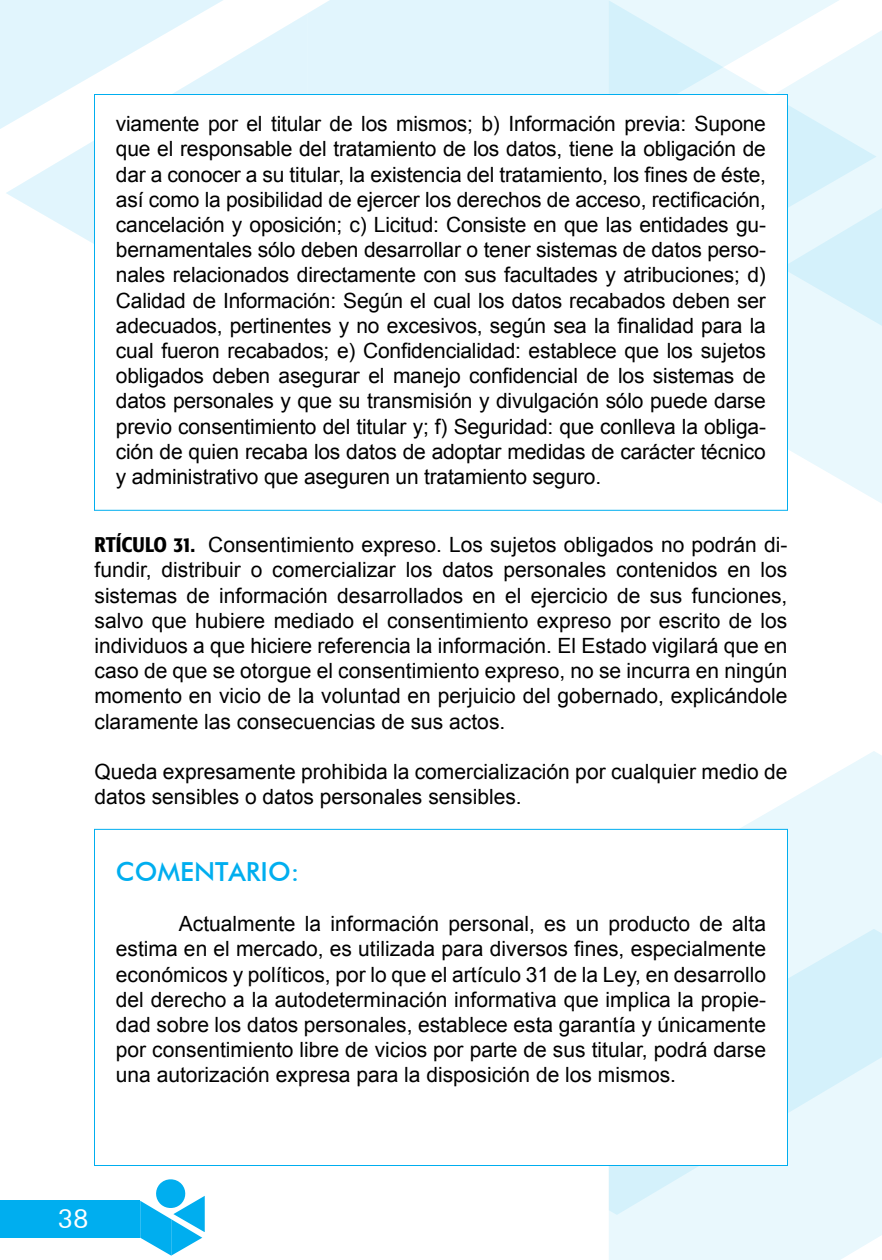
<style>
.page{position:relative;width:882px;height:1260px;background:#fff}
.page>*{position:absolute;margin:0;border:0;box-sizing:border-box;transform-origin:0 0}
.COMENTARIO{font:500 26.25px "Futura BT";color:#00aeef}
.t1{font:26.25px "Futura BT";color:#fff}
.CUERPO_2{font:21px/25.2px "Arial";color:#000;text-align:justify}
.ARTÍCULO{font:21px/25.2px "Arial";color:#000;text-align:justify}
.s1{font-family:"Formata";font-weight:500;font-stretch:condensed}
</style>
<div class="page">
<div style="left:609px;top:1215px;width:265px;height:45px;background:#e9f8fd"></div>
<svg style="left:609px;top:751px;width:265px;height:464px;fill:#e9f8fd"></svg>
<svg style="left:874px;top:751px;width:8px;height:489px;background:#e3f6fc"></svg>
<div style="left:0;top:0;width:223px;height:129px;background:#e1f5fd"></div>
<div style="left:307px;top:0;width:302px;height:94px;background:#e1f5fd"></div>
<svg style="left:6px;top:14px;width:301px;height:230px;fill:#e1f5fd"></svg>
<svg style="left:609px;top:0;width:268px;height:200px;fill:#e9f8fd"></svg>
<svg style="left:788px;top:200px;width:94px;height:303px;background:#e6f7fc"></svg>
<div style="left:0;top:1200px;width:139px;height:38px;background:#00aeef"></div>
<svg style="left:140px;top:1179px;width:65px;height:77px"></svg>
<div style="left:94px;top:829px;width:694px;height:337px;background:#fff;border:1px solid #00aeef"></div>
<div style="left:94px;top:94px;width:694px;height:417px;background:#fff;border:1px solid #00aeef"></div>
<p class="CUERPO_2" style="left:116px;top:111px;width:652px">viamente por el titular de los mismos; b) Información previa: Supone que el responsable del tratamiento de los datos, tiene la obligación de dar a conocer a su titular, la existencia del tratamiento, los fines de éste, así como la posibilidad de ejercer los derechos de acceso, rectificación, cancelación y oposición; c) Licitud: Consiste en que las entidades gu&shy;bernamentales sólo deben desarrollar o tener sistemas de datos perso&shy;nales relacionados directamente con sus facultades y atribuciones; d)<br>Calidad de Información: Según el cual los datos recabados deben ser adecuados, pertinentes y no excesivos, según sea la finalidad para la cual fueron recabados; e) Confidencialidad: establece que los sujetos obligados deben asegurar el manejo confidencial de los sistemas de datos personales y que su transmisión y divulgación sólo puede darse previo consentimiento del titular y; f) Seguridad: que conlleva la obliga&shy;ción de quien recaba los datos de adoptar medidas de carácter técnico y administrativo que aseguren un tratamiento seguro.</p>
<p class="ARTÍCULO" style="left:94px;top:532px;width:694px"><span class="s1">RTÍCULO 31.</span> Consentimiento expreso. Los sujetos obligados no podrán di&shy;fundir, distribuir o comercializar los datos personales contenidos en los sistemas de información desarrollados en el ejercicio de sus funciones, salvo que hubiere mediado el consentimiento expreso por escrito de los individuos a que hiciere referencia la información. El Estado vigilará que en caso de que se otorgue el consentimiento expreso, no se incurra en ningún momento en vicio de la voluntad en perjuicio del gobernado, explicándole claramente las consecuencias de sus actos.</p>
<p class="CUERPO_2" style="left:94px;top:759px;width:694px">Queda expresamente prohibida la comercialización por cualquier medio de datos sensibles o datos personales sensibles.</p>
<p class="COMENTARIO" style="left:116px;top:856px;width:185px">COMENTARIO:</p>
<p class="CUERPO_2" style="left:116px;top:911px;width:652px;text-indent:63px">Actualmente la información personal, es un producto de alta estima en el mercado, es utilizada para diversos fines, especialmente económicos y políticos, por lo que el artículo 31 de la Ley, en desarrollo del derecho a la autodeterminación informativa que implica la propie&shy;dad sobre los datos personales, establece esta garantía y únicamente por consentimiento libre de vicios por parte de sus titular, podrá darse una autorización expresa para la disposición de los mismos.</p>
<p class="t1" style="left:58px;top:1203px;width:32px">38</p>
</div>
